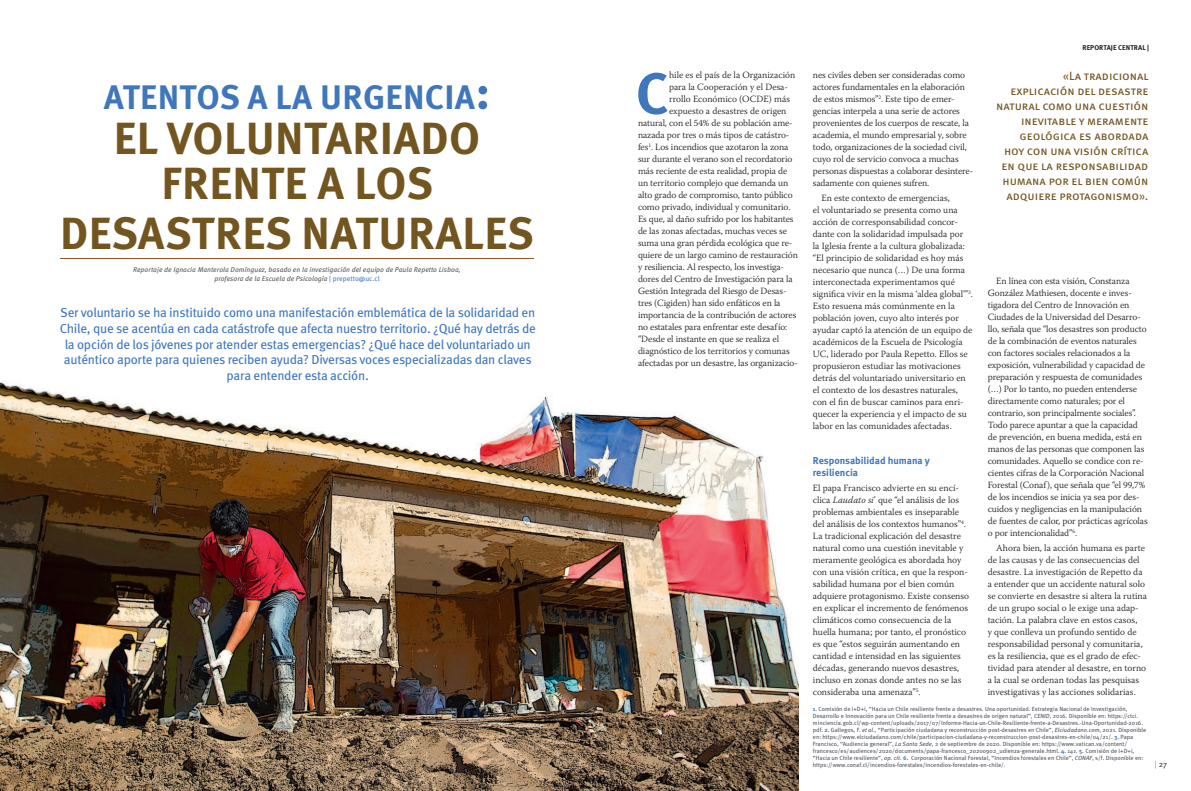
<style>
.page{position:relative;width:1191px;height:791px;background:#fff}
.page>*{position:absolute;margin:0;border:0;box-sizing:border-box;transform-origin:0 0}
.Párrafo_1_ART{font:700 58.1px "Meta Pro";color:#4077bc}
.tit_chico_con_línea{font:700 45px/45px "Meta Pro";letter-spacing:.01em;color:#735520;text-align:center}
.tit_chico_con_línea-2{font:700 34px "Meta Pro";letter-spacing:.01em;color:#4077bc}
.BAJADA_TIT1{font:13px/15.6px "Meta Pro";letter-spacing:-.02em;color:#4077bc;text-align:center}
.DESTACADO_alin_der{font:12px/15px "Meta Pro";letter-spacing:-.005em;color:#735520;text-align:right}
.SUBT1_entre_párrafo{font:700 10px/12px "Meta Pro";letter-spacing:-.005em;color:#4077bc}
.TXT_normal_párrafo_2{font:300 9.5px/12px "Warnock Pro";color:#231f20}
.Párrafo_1_ART-2{font:300 9.5px/12px "Warnock Pro";letter-spacing:-.01em;color:#231f20}
.TXT_NORMAL_ART{font:300 9.5px/12px "Warnock Pro";color:#231f20}
.t1{font:8px "Meta Pro Norm";color:#231f20}
.t2{font:italic 7px/8.4px "Meta Pro";color:#57585a;text-align:center}
.t3{font:700 7px "Meta Pro";letter-spacing:.01em;color:#231f20}
.PIE{font:6px/7px "Meta Pro";color:#51545c}
.s1{font-size:50px}
.s2{font-style:normal;color:#457bbf}
.s3{font-style:italic}
.s4{font-weight:700;color:#457bbf}
.s5{color:#808285}
</style>
<div class="page">
<img style="left:0;top:381px;width:798px;height:410px">
<hr style="left:60px;top:258px;width:474px;height:1px;background:#925326">
<p class="tit_chico_con_línea-2" style="left:104px;top:70px;width:388px">ATENTOS A LA URGENCIA<span class="s1">:</span></p>
<p class="tit_chico_con_línea" style="left:114px;top:113px;width:368px">EL VOLUNTARIADO<br>FRENTE A LOS</p>
<p class="tit_chico_con_línea" style="left:60px;top:208px;width:475px">DESASTRES NATURALES</p>
<p class="t2" style="left:133px;top:265px;width:329px">Reportaje de Ignacia Manterola Domínguez, basado en la investigación del equipo de Paula Repetto Lisboa, profesora de la Escuela de Psicología <span class="s2">| prepetto@uc.cl</span></p>
<p class="BAJADA_TIT1" style="left:60px;top:304px;width:477px">Ser voluntario se ha instituido como una manifestación emblemática de la solidaridad en Chile, que se acentúa en cada catástrofe que afecta nuestro territorio. ¿Qué hay detrás de la opción de los jóvenes por atender estas emergencias? ¿Qué hace del voluntariado un auténtico aporte para quienes reciben ayuda? Diversas voces especializadas dan claves para entender esta acción.</p>
<p class="Párrafo_1_ART" style="left:635px;top:48px;width:35px">C</p>
<p class="Párrafo_1_ART-2" style="left:669px;top:69px;width:128px">hile es el país de la Organización</p>
<p class="Párrafo_1_ART-2" style="left:669px;top:81px;width:120px">para la Cooperación y el Desa-</p>
<p class="Párrafo_1_ART-2" style="left:669px;top:93px;width:122px">rrollo Económico (OCDE) más</p>
<p class="Párrafo_1_ART-2" style="left:669px;top:105px;width:119px">expuesto a desastres de origen</p>
<p class="Párrafo_1_ART-2" style="left:638px;top:117px;width:156px">natural, con el 54% de su población ame-</p>
<p class="Párrafo_1_ART-2" style="left:638px;top:129px;width:153px">nazada por tres o más tipos de catástro-</p>
<p class="Párrafo_1_ART-2" style="left:638px;top:141px;width:152px">fes<sup>1</sup>. Los incendios que azotaron la zona</p>
<p class="Párrafo_1_ART-2" style="left:638px;top:153px;width:156px">sur durante el verano son el recordatorio</p>
<p class="Párrafo_1_ART-2" style="left:638px;top:165px;width:151px">más reciente de esta realidad, propia de</p>
<p class="Párrafo_1_ART-2" style="left:638px;top:177px;width:152px">un territorio complejo que demanda un</p>
<p class="Párrafo_1_ART-2" style="left:638px;top:189px;width:156px">alto grado de compromiso, tanto público</p>
<p class="Párrafo_1_ART-2" style="left:638px;top:201px;width:154px">como privado, individual y comunitario.</p>
<p class="Párrafo_1_ART-2" style="left:638px;top:213px;width:157px">Es que, al daño sufrido por los habitantes</p>
<p class="Párrafo_1_ART-2" style="left:638px;top:225px;width:151px">de las zonas afectadas, muchas veces se</p>
<p class="Párrafo_1_ART-2" style="left:638px;top:237px;width:156px">suma una gran pérdida ecológica que re-</p>
<p class="Párrafo_1_ART-2" style="left:638px;top:249px;width:161px">quiere de un largo camino de restauración</p>
<p class="Párrafo_1_ART-2" style="left:638px;top:261px;width:147px">y resiliencia. Al respecto, los investiga-</p>
<p class="Párrafo_1_ART-2" style="left:638px;top:273px;width:156px">dores del Centro de Investigación para la</p>
<p class="Párrafo_1_ART-2" style="left:638px;top:285px;width:150px">Gestión Integrada del Riesgo de Desas-</p>
<p class="Párrafo_1_ART-2" style="left:638px;top:297px;width:144px">tres (Cigiden) han sido enfáticos en la</p>
<p class="Párrafo_1_ART-2" style="left:638px;top:309px;width:160px">importancia de la contribución de actores</p>
<p class="Párrafo_1_ART-2" style="left:638px;top:321px;width:151px">no estatales para enfrentar este desafío:</p>
<p class="Párrafo_1_ART-2" style="left:638px;top:333px;width:142px">“Desde el instante en que se realiza el</p>
<p class="Párrafo_1_ART-2" style="left:638px;top:345px;width:153px">diagnóstico de los territorios y comunas</p>
<p class="Párrafo_1_ART-2" style="left:638px;top:357px;width:161px">afectadas por un desastre, las organizacio-</p>
<p class="t3" style="left:1082px;top:42px;width:68px">REPORTAJE CENTRAL |</p>
<p class="Párrafo_1_ART-2" style="left:813px;top:69px;width:162px">nes civiles deben ser consideradas como actores fundamentales en la elaboración de estos mismos”<sup>2</sup>. Este tipo de emer&shy;gencias interpela a una serie de actores provenientes de los cuerpos de rescate, la academia, el mundo empresarial y, sobre todo, organizaciones de la sociedad civil, cuyo rol de servicio convoca a muchas personas dispuestas a colaborar desintere&shy;sadamente con quienes sufren.</p>
<p class="TXT_normal_párrafo_2" style="left:813px;top:192px;width:161px;text-indent:9px">En este contexto de emergencias,<br>el voluntariado se presenta como una acción de corresponsabilidad concor&shy;dante con la solidaridad impulsada por<br>la Iglesia frente a la cultura globalizada: “El principio de solidaridad es hoy más necesario que nunca (…) De una forma interconectada experimentamos qué significa vivir en la misma ‘aldea global’”<sup>3</sup>.<br>Esto resuena más comúnmente en la población joven, cuyo alto interés por ayudar captó la atención de un equipo de académicos de la Escuela de Psicología UC, liderado por Paula Repetto. Ellos se propusieron estudiar las motivaciones detrás del voluntariado universitario en el contexto de los desastres naturales, con el fin de buscar caminos para enri&shy;quecer la experiencia y el impacto de su labor en las comunidades afectadas.</p>
<p class="SUBT1_entre_párrafo" style="left:813px;top:454px;width:118px">Responsabilidad humana y resiliencia</p>
<p class="TXT_NORMAL_ART" style="left:813px;top:482px;width:158px">El papa Francisco advierte en su encí&shy;clica <span class="s3">Laudato si</span>’ que “el análisis de los problemas ambientales es inseparable del análisis de los contextos humanos”<sup>4</sup>.<br>La tradicional explicación del desastre natural como una cuestión inevitable y meramente geológica es abordada hoy con una visión crítica, en que la respon&shy;sabilidad humana por el bien común adquiere protagonismo. Existe consenso en explicar el incremento de fenómenos climáticos como consecuencia de la huella humana; por tanto, el pronóstico es que “estos seguirán aumentando en cantidad e intensidad en las siguientes décadas, generando nuevos desastres, incluso en zonas donde antes no se las consideraba una amenaza”<sup>5</sup>.</p>
<p class="DESTACADO_alin_der" style="left:996px;top:67px;width:154px">«La tradicional explicación del desastre natural como una cuestión inevitable y meramente geológica es abordada<br>hoy con una visión crítica en que la responsabilidad humana por el bien común adquiere protagonismo».</p>
<p class="TXT_normal_párrafo_2" style="left:987px;top:275px;width:161px;text-indent:9px">En línea con esta visión, Constanza González Mathiesen, docente e inves&shy;tigadora del Centro de Innovación en Ciudades de la Universidad del Desarro&shy;llo, señala que “los desastres son producto de la combinación de eventos naturales con factores sociales relacionados a la exposición, vulnerabilidad y capacidad de preparación y respuesta de comunidades (…) Por lo tanto, no pueden entenderse directamente como naturales; por el contrario, son principalmente sociales”.<br>Todo parece apuntar a que la capacidad de prevención, en buena medida, está en manos de las personas que componen las comunidades. Aquello se condice con re&shy;cientes cifras de la Corporación Nacional Forestal (Conaf), que señala que “el 99,7% de los incendios se inicia ya sea por des&shy;cuidos y negligencias en la manipulación de fuentes de calor, por prácticas agrícolas o por intencionalidad”<sup>6</sup>.</p>
<p class="TXT_normal_párrafo_2" style="left:987px;top:542px;width:161px;text-indent:9px">Ahora bien, la acción humana es parte de las causas y de las consecuencias del desastre. La investigación de Repetto da a entender que un accidente natural solo se convierte en desastre si altera la rutina de un grupo social o le exige una adap&shy;tación. La palabra clave en estos casos,<br>y que conlleva un profundo sentido de responsabilidad personal y comunitaria, es la resiliencia, que es el grado de efec&shy;tividad para atender al desastre, en torno a la cual se ordenan todas las pesquisas investigativas y las acciones solidarias.</p>
<p class="PIE" style="left:813px;top:705px;width:335px"><span class="s4">1.</span> Comisión de I+D+i, “Hacia un Chile resiliente frente a desastres. Una oportunidad. Estrategia Nacional de Investigación, Desarrollo e Innovación para un Chile resiliente frente a desastres de origen natural”, <span class="s3">CENID</span>, 2016. Disponible en: https://ctci. minciencia.gob.cl/wp-content/uploads/2017/07/Informe-Hacia-un-Chile-Resiliente-frente-a-Desastres.-Una-Oportunidad-2016. pdf. <span class="s4">2.</span> Gallegos, F. <span class="s3">et al.,</span> “Participación ciudadana y reconstrucción post-desastres en Chile”, <span class="s3">Elciudadano.com</span>, 2021. Disponible en: https://www.elciudadano.com/chile/participacion-ciudadana-y-reconstruccion-post-desastres-en-chile/04/21/. <span class="s4">3.</span> Papa Francisco, “Audiencia general”, <span class="s3">La Santa Sede</span>, 2 de septiembre de 2020. Disponible en: https://www.vatican.va/content/ francesco/es/audiences/2020/documents/papa-francesco_20200902_udienza-generale.html. <span class="s4">4.</span> <span class="s3">141.</span> <span class="s4">5.</span> Comisión de I+D+i, “Hacia un Chile resiliente”, <span class="s3">op. cit.</span> <span class="s4">6.</span> Corporación Nacional Forestal, “Incendios forestales en Chile”, <span class="s3">CONAF</span>, s/f. Disponible en: https://www.conaf.cl/incendios-forestales/incendios-forestales-en-chile/.</p>
<p class="t1" style="left:1155px;top:758px;width:14px"><span class="s5">|</span> 27</p>
</div>
